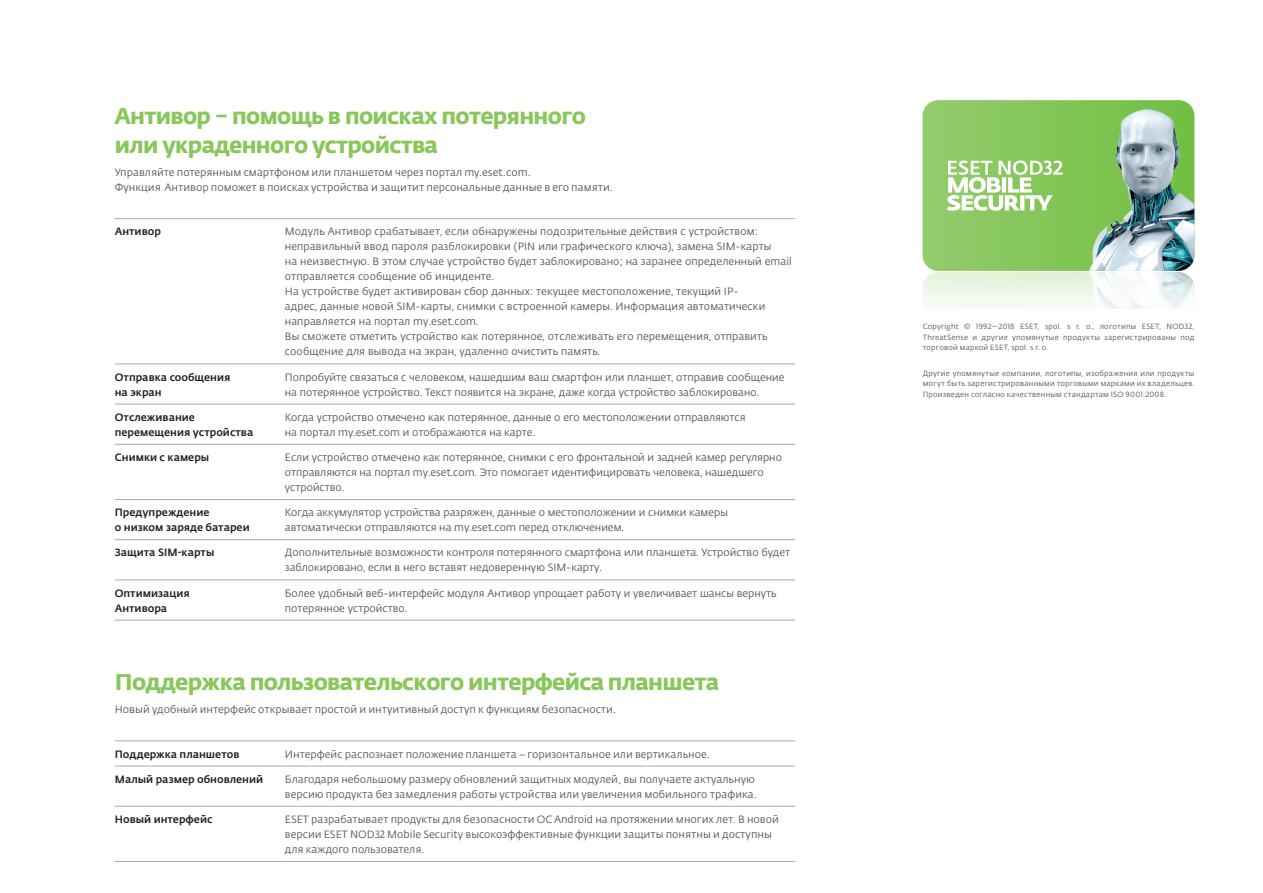
<style>
.page{position:relative;width:1263px;height:893px;background:#fff}
.page>*{position:absolute;margin:0;border:0;box-sizing:border-box;transform-origin:0 0}
.HDL{font:22.5px/28.5px "Fedra Sans Alt Pro Bold LF";letter-spacing:-.03em;color:#88c75a}
.t1{font:10.5px/15px "Fedra Sans Alt Pro Book LF";color:#57585a}
.t2{font:10.5px/15px "Fedra Sans Alt Pro";color:#57585a}
.t3{font:500 10.5px/15px "Fedra Sans Alt Pro";color:#231f20}
.t4{font:7.5px/10.5px "Fedra Sans Alt Pro Book LF";letter-spacing:.03em;color:#57585a;text-align:justify}
</style>
<div class="page">
<hr style="left:115px;top:218px;width:170px;height:1px;background:#a8a9ad">
<hr style="left:285px;top:218px;width:510px;height:1px;background:#a8a9ad">
<hr style="left:115px;top:364px;width:170px;height:1px;background:#a8a9ad">
<hr style="left:285px;top:364px;width:510px;height:1px;background:#a8a9ad">
<hr style="left:115px;top:404px;width:170px;height:1px;background:#a8a9ad">
<hr style="left:285px;top:404px;width:510px;height:1px;background:#a8a9ad">
<hr style="left:115px;top:444px;width:170px;height:1px;background:#a8a9ad">
<hr style="left:285px;top:444px;width:510px;height:1px;background:#a8a9ad">
<hr style="left:115px;top:499px;width:170px;height:1px;background:#a8a9ad">
<hr style="left:285px;top:499px;width:510px;height:1px;background:#a8a9ad">
<hr style="left:115px;top:539px;width:170px;height:1px;background:#a8a9ad">
<hr style="left:285px;top:539px;width:510px;height:1px;background:#a8a9ad">
<hr style="left:115px;top:579px;width:170px;height:1px;background:#a8a9ad">
<hr style="left:285px;top:579px;width:510px;height:1px;background:#a8a9ad">
<hr style="left:115px;top:620px;width:170px;height:1px;background:#a8a9ad">
<hr style="left:285px;top:620px;width:510px;height:1px;background:#a8a9ad">
<svg style="left:922px;top:100px;width:267px;height:171px;background:#8bc862"></svg>
<img style="left:1080px;top:104px;width:114px;height:167px">
<svg style="left:923px;top:272px;width:271px;height:36px"></svg>
<svg style="left:947px;top:161px;width:116px;height:50px"></svg>
<hr style="left:115px;top:740px;width:170px;height:1px;background:#a8a9ad">
<hr style="left:285px;top:740px;width:510px;height:1px;background:#a8a9ad">
<hr style="left:115px;top:766px;width:170px;height:1px;background:#a8a9ad">
<hr style="left:285px;top:766px;width:510px;height:1px;background:#a8a9ad">
<hr style="left:115px;top:806px;width:170px;height:1px;background:#a8a9ad">
<hr style="left:285px;top:806px;width:510px;height:1px;background:#a8a9ad">
<hr style="left:115px;top:861px;width:170px;height:1px;background:#a8a9ad">
<hr style="left:285px;top:861px;width:510px;height:1px;background:#a8a9ad">
<p class="HDL" style="left:115px;top:100px;width:473px">Антивор – помощь в поисках потерянного или украденного устройства</p>
<p class="t2" style="left:115px;top:165px;width:500px">Управляйте потерянным смартфоном или планшетом через портал my.eset.com.<br>Функция Антивор поможет в поисках устройства и защитит персональные данные в его памяти.</p>
<p class="t3" style="left:115px;top:224px;width:48px">Антивор</p>
<p class="t1" style="left:285px;top:224px;width:508px">Модуль Антивор срабатывает, если обнаружены подозрительные действия с устройством: неправильный ввод пароля разблокировки (PIN или графического ключа), замена SIM-карты<br>на неизвестную. В этом случае устройство будет заблокировано; на заранее определенный email отправляется сообщение об инциденте.<br>На устройстве будет активирован сбор данных: текущее местоположение, текущий IP-<br>адрес, данные новой SIM-карты, снимки с встроенной камеры. Информация автоматически направляется на портал my.eset.com.<br>Вы сможете отметить устройство как потерянное, отслеживать его перемещения, отправить сообщение для вывода на экран, удаленно очистить память.</p>
<p class="t3" style="left:115px;top:369px;width:117px">Отправка сообщения на экран</p>
<p class="t1" style="left:285px;top:369px;width:501px">Попробуйте связаться с человеком, нашедшим ваш смартфон или планшет, отправив сообщение на потерянное устройство. Текст появится на экране, даже когда устройство заблокировано.</p>
<p class="t3" style="left:115px;top:410px;width:140px">Отслеживание перемещения устройства</p>
<p class="t1" style="left:285px;top:409px;width:462px">Когда устройство отмечено как потерянное, данные о его местоположении отправляются на портал my.eset.com и отображаются на карте.</p>
<p class="t3" style="left:115px;top:450px;width:96px">Снимки с камеры</p>
<p class="t1" style="left:285px;top:449px;width:498px">Если устройство отмечено как потерянное, снимки с его фронтальной и задней камер регулярно отправляются на портал my.eset.com. Это помогает идентифицировать человека, нашедшего устройство.</p>
<p class="t3" style="left:115px;top:505px;width:136px">Предупреждение<br>о низком заряде батареи</p>
<p class="t1" style="left:285px;top:505px;width:445px">Когда аккумулятор устройства разряжен, данные о местоположении и снимки камеры автоматически отправляются на my.eset.com перед отключением.</p>
<p class="t3" style="left:115px;top:545px;width:101px">Защита SIM-карты</p>
<p class="t1" style="left:285px;top:545px;width:507px">Дополнительные возможности контроля потерянного смартфона или планшета. Устройство будет заблокировано, если в него вставят недоверенную SIM-карту.</p>
<p class="t3" style="left:115px;top:585px;width:77px">Оптимизация<br>Антивора</p>
<p class="t1" style="left:285px;top:585px;width:493px">Более удобный веб-интерфейс модуля Антивор упрощает работу и увеличивает шансы вернуть потерянное устройство.</p>
<p class="HDL" style="left:115px;top:666px;width:606px">Поддержка пользовательского интерфейса планшета</p>
<p class="t2" style="left:115px;top:702px;width:503px">Новый удобный интерфейс открывает простой и интуитивный доступ к функциям безопасности.</p>
<p class="t3" style="left:115px;top:746px;width:126px">Поддержка планшетов</p>
<p class="t2" style="left:285px;top:746px;width:427px">Интерфейс распознает положение планшета – горизонтальное или вертикальное.</p>
<p class="t3" style="left:115px;top:772px;width:150px">Малый размер обновлений</p>
<p class="t2" style="left:285px;top:772px;width:474px">Благодаря небольшому размеру обновлений защитных модулей, вы получаете актуальную версию продукта без замедления работы устройства или увеличения мобильного трафика.</p>
<p class="t3" style="left:115px;top:812px;width:99px">Новый интерфейс</p>
<p class="t2" style="left:285px;top:812px;width:495px">ESET разрабатывает продукты для безопасности ОС Android на протяжении многих лет. В новой версии ESET NOD32 Mobile Security высокоэффективные функции защиты понятны и доступны для каждого пользователя.</p>
<p class="t4" style="left:923px;top:321px;width:273px">Copyright © 1992—2018 ESET, spol. s r. o., логотипы ESET, NOD32, ThreatSense и другие упомянутые продукты зарегистрированы под торговой маркой ESET, spol. s r. o.</p>
<p class="t4" style="left:923px;top:367px;width:273px">Другие упомянутые компании, логотипы, изображения или продукты могут быть зарегистрированными торговыми марками их владельцев.<br>Произведен согласно качественным стандартам ISO 9001:2008.</p>
</div>
